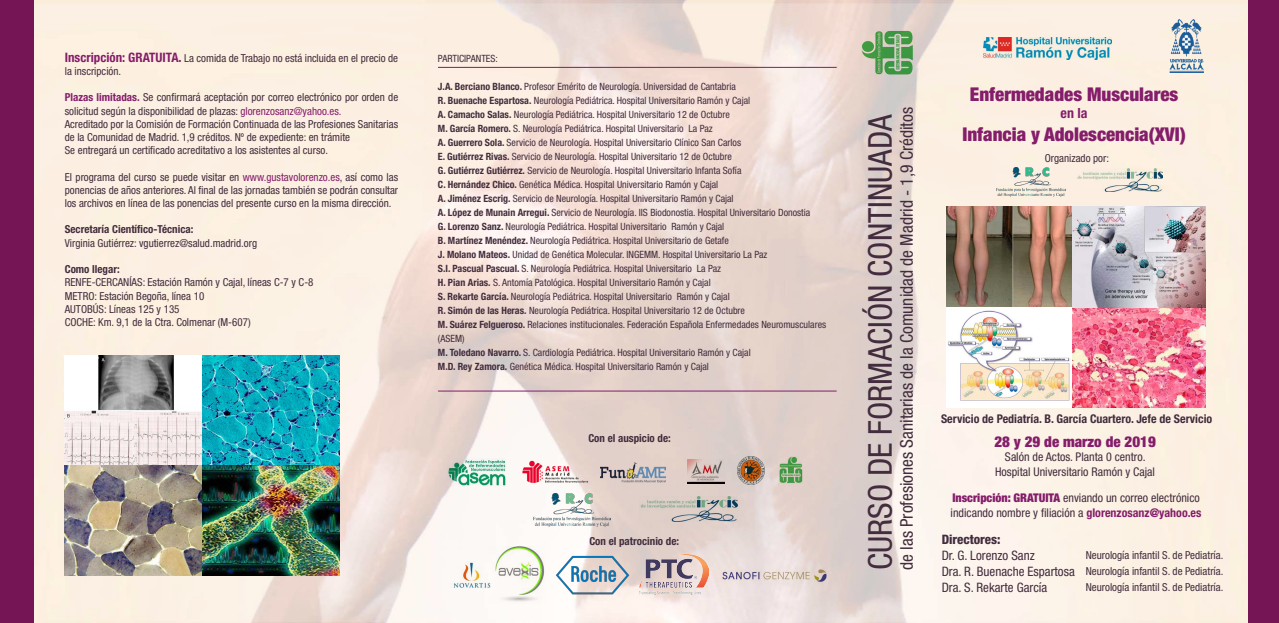
<style>
.page{position:relative;width:1279px;height:623px;background:#fff}
.page>*{position:absolute;margin:0;border:0;box-sizing:border-box;transform-origin:0 0}
.t1{font:condensed 32.9px "Helvetica Neue LT Std";color:#422c3d}
.t2{font:900 condensed 19px "Helvetica Neue LT Std";color:#841d6a}
.t3{font:condensed 17.5px "Helvetica Neue LT Std";color:#422c3d}
.t4{font:900 condensed 15px "Helvetica Neue LT Std";color:#841d6a}
.t5{font:700 condensed 14px "Helvetica Neue LT Std";color:#841d6a}
.t6{font:condensed 13px/16px "Helvetica Neue LT Std";color:#422c3d}
.t7{font:800 condensed 13px "Helvetica Neue LT Std";color:#422c3d}
.t8{font:condensed 12px/14.4px "Helvetica Neue LT Std";color:#422c3d;text-align:center}
.t9{font:700 condensed 12px "Helvetica Neue LT Std";color:#422c3d}
.t10{font:condensed 11px/13.2px "Helvetica Neue LT Std";color:#422c3d}
.t11{font:700 condensed 11px "Helvetica Neue LT Std";color:#422c3d}
.t12{font:condensed 10px/14px "Helvetica Neue LT Std";color:#422c3d}
.s1{font-weight:700;font-size:13px;color:#841d6a}
.s2{font-weight:700;color:#841d6a}
.s3{color:#841d6a}
.s4{font-weight:700}
.s5{font-weight:900;color:#841d6a}
</style>
<div class="page">
<img style="left:34px;top:0;width:1213px;height:622px">
<img style="left:1161px;top:19px;width:42px;height:54px">
<img style="left:860px;top:30px;width:54px;height:45px">
<div style="left:1247px;top:0;width:31px;height:622px;background:#751555"></div>
<div style="left:0;top:0;width:34px;height:622px;background:#751555"></div>
<img style="left:946px;top:206px;width:125px;height:101px">
<img style="left:946px;top:307px;width:125px;height:100px">
<img style="left:1075px;top:168px;width:87px;height:23px">
<img style="left:639px;top:496px;width:99px;height:25px">
<img style="left:779px;top:456px;width:23px;height:27px">
<img style="left:737px;top:456px;width:28px;height:28px">
<img style="left:687px;top:459px;width:37px;height:24px">
<img style="left:1071px;top:307px;width:134px;height:100px">
<img style="left:1071px;top:206px;width:134px;height:101px">
<img style="left:444px;top:546px;width:102px;height:57px">
<img style="left:555px;top:554px;width:75px;height:41px">
<img style="left:65px;top:355px;width:274px;height:220px">
<img style="left:708px;top:557px;width:132px;height:36px">
<img style="left:639px;top:554px;width:69px;height:40px">
<img style="left:521px;top:459px;width:67px;height:25px">
<img style="left:533px;top:493px;width:77px;height:32px">
<img style="left:600px;top:462px;width:65px;height:20px">
<img style="left:448px;top:458px;width:58px;height:28px">
<img style="left:996px;top:168px;width:69px;height:28px">
<hr style="left:438px;top:67px;width:398px;height:1px;background:#841d6a">
<hr style="left:438px;top:390px;width:398px;height:1px;background:#841d6a">
<img style="left:983px;top:38px;width:128px;height:21px">
<p class="t10" style="left:65px;top:51px;width:335px"><span class="s1">Inscripción: GRATUITA.</span> La comida de Trabajo no está incluida en el precio de la inscripción.</p>
<p class="t10" style="left:65px;top:91px;width:335px"><span class="s2">Plazas limitadas.</span> Se confirmará aceptación por correo electrónico por orden de solicitud según la disponibilidad de plazas: <span class="s3">glorenzosanz@yahoo.es.<br></span>Acreditado por la Comisión de Formación Continuada de las Profesiones Sanitarias de la Comunidad de Madrid. 1,9 créditos. Nº de expediente: en trámite<br>Se entregará un certificado acreditativo a los asistentes al curso.</p>
<p class="t10" style="left:65px;top:170px;width:335px;text-align:justify">El programa del curso se puede visitar en <span class="s3">www.gustavolorenzo.es</span>, así como las ponencias de años anteriores. Al final de las jornadas también se podrán consultar los archivos en línea de las ponencias del presente curso en la misma dirección.</p>
<p class="t11" style="left:65px;top:223px;width:130px">Secretaría Científico-Técnica:</p>
<p class="t10" style="left:65px;top:236px;width:194px">Virginia Gutiérrez: vgutierrez@salud.madrid.org</p>
<p class="t11" style="left:65px;top:262px;width:56px">Como llegar:</p>
<p class="t10" style="left:65px;top:275px;width:250px">RENFE-CERCANÍAS: Estación Ramón y Cajal, líneas C-7 y C-8<br>METRO: Estación Begoña, línea 10<br>AUTOBÚS: Líneas 125 y 135<br>COCHE: Km. 9,1 de la Ctra. Colmenar (M-607)</p>
<p class="t12" style="left:438px;top:51px;width:62px">PARTICIPANTES:</p>
<p class="t12" style="left:438px;top:79px;width:390px"><span class="s4">J.A. Berciano Blanco.</span> Profesor Emérito de Neurología. Universidad de Cantabria<br><span class="s4">R. Buenache Espartosa.</span> Neurología Pediátrica. Hospital Universitario Ramón y Cajal<br><span class="s4">A. Camacho Salas.</span> Neurología Pediátrica. Hospital Universitario 12 de Octubre<br><span class="s4">M. García Romero.</span> S. Neurología Pediátrica. Hospital Universitario La Paz<br><span class="s4">A. Guerrero Sola.</span> Servicio de Neurología. Hospital Universitario Clínico San Carlos<br><span class="s4">E. Gutiérrez Rivas.</span> Servicio de Neurología. Hospital Universitario 12 de Octubre<br><span class="s4">G. Gutiérrez Gutiérrez.</span> Servicio de Neurología. Hospital Universitario Infanta Sofía<br><span class="s4">C. Hernández Chico.</span> Genética Médica. Hospital Universitario Ramón y Cajal<br><span class="s4">A. Jiménez Escrig.</span> Servicio de Neurología. Hospital Universitario Ramón y Cajal<br><span class="s4">A. López de Munain Arregui.</span> Servicio de Neurología. IIS Biodonostia. Hospital Universitario Donostia<br><span class="s4">G. Lorenzo Sanz.</span> Neurología Pediátrica. Hospital Universitario Ramón y Cajal<br><span class="s4">B. Martínez Menéndez.</span> Neurología Pediátrica. Hospital Universitario de Getafe<br><span class="s4">J. Molano Mateos.</span> Unidad de Genética Molecular. INGEMM. Hospital Universitario La Paz<br><span class="s4">S.I. Pascual Pascual.</span> S. Neurología Pediátrica. Hospital Universitario La Paz<br><span class="s4">H. Pian Arias.</span> S. Antomía Patológica. Hospital Universitario Ramón y Cajal<br><span class="s4">S. Rekarte García.</span> Neurología Pediátrica. Hospital Universitario Ramón y Cajal<br><span class="s4">R. Simón de las Heras.</span> Neurología Pediátrica. Hospital Universitario 12 de Octubre<br><span class="s4">M. Suárez Felgueroso.</span> Relaciones institucionales. Federación Española Enfermedades Neuromusculares (ASEM)<br><span class="s4">M. Toledano Navarro.</span> S. Cardiología Pediátrica. Hospital Universitario Ramón y Cajal<br><span class="s4">M.D. Rey Zamora.</span> Genética Médica. Hospital Universitario Ramón y Cajal</p>
<h2 class="t2" style="left:969px;top:82px;width:210px">Enfermedades Musculares</h2>
<h3 class="t5" style="left:1060px;top:104px;width:28px">en la</h3>
<h2 class="t2" style="left:962px;top:122px;width:225px">Infancia y Adolescencia(XVI)</h2>
<p class="t10" style="left:1044px;top:151px;width:66px">Organizado por:</p>
<h1 class="t1" style="left:861px;top:569px;width:457px;rotate:-90deg">CURSO DE FORMACIÓN CONTINUADA</h1>
<h3 class="t3" style="left:896px;top:569px;width:464px;rotate:-90deg">de las Profesiones Sanitarias de la Comunidad de Madrid - 1,9 Créditos</h3>
<p class="t9" style="left:940px;top:411px;width:273px">Servicio de Pediatría. B. García Cuartero. Jefe de Servicio</p>
<p class="t11" style="left:588px;top:431px;width:84px">Con el auspicio de:</p>
<h3 class="t4" style="left:994px;top:432px;width:163px">28 y 29 de marzo de 2019</h3>
<p class="t8" style="left:995px;top:449px;width:161px">Salón de Actos. Planta 0 centro.<br>Hospital Universitario Ramón y Cajal</p>
<p class="t8" style="left:950px;top:490px;width:252px;text-align:left"><span class="s5">Inscripción: GRATUITA</span> enviando un correo electrónico indicando nombre y filiación a <span class="s2">glorenzosanz@yahoo.es</span></p>
<p class="t11" style="left:589px;top:534px;width:91px">Con el patrocinio de:</p>
<h3 class="t7" style="left:941px;top:531px;width:60px">Directores:</h3>
<h3 class="t6" style="left:941px;top:547px;width:135px">Dr. G. Lorenzo Sanz<br>Dra. R. Buenache Espartosa<br>Dra. S. Rekarte García</h3>
<p class="t10" style="left:1085px;top:547px;width:139px;line-height:16px;text-align:justify">Neurología infantil S. de Pediatría.<br>Neurología infantil S. de Pediatría.<br>Neurología infantil S. de Pediatría.</p>
</div>
